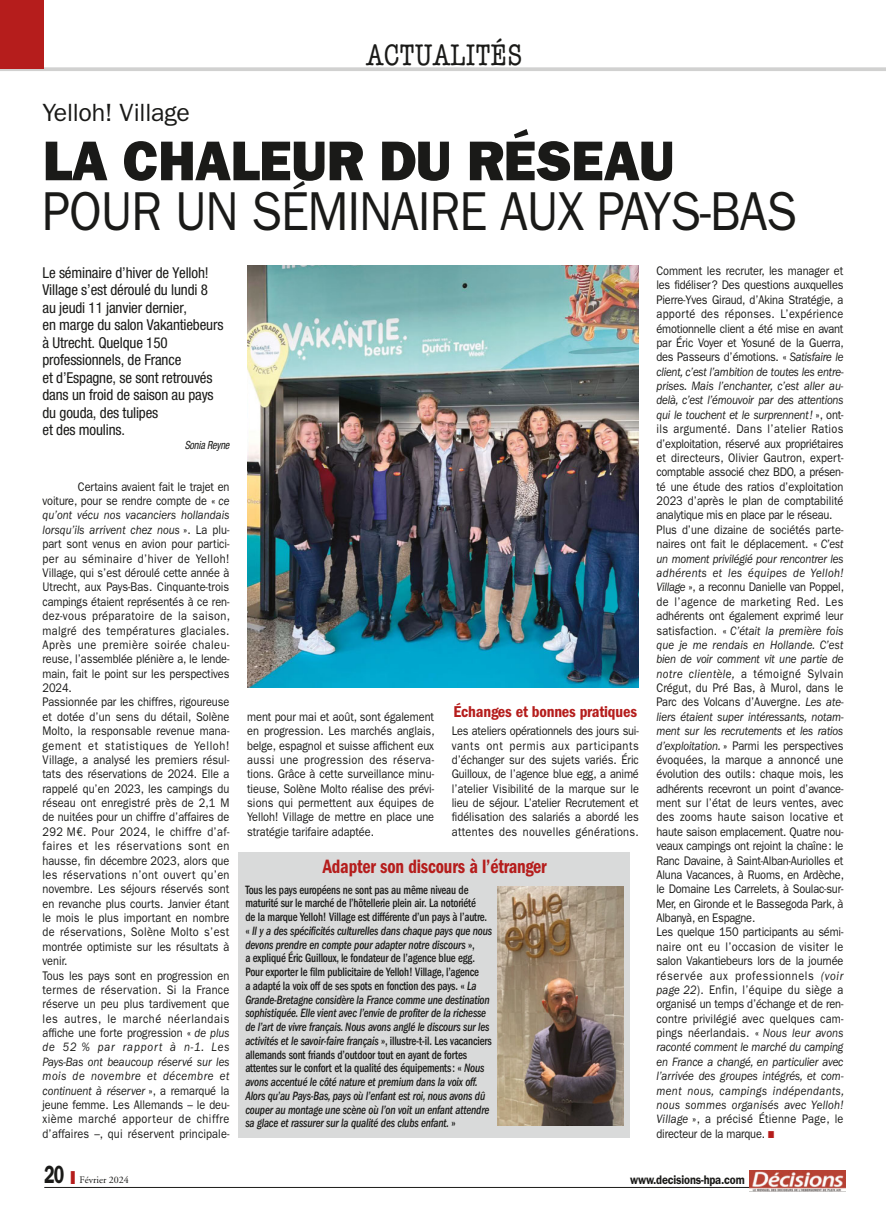
<style>
.page{position:relative;width:886px;height:1205px;background:#fff}
.page>*{position:absolute;margin:0;border:0;box-sizing:border-box;transform-origin:0 0}
.t1{font:800 56.25px "Franklin Gothic LT";letter-spacing:-.01em;color:#1a1a18}
.t2{font:55px "Franklin Gothic LT";letter-spacing:-.02em;color:#1a1a18;scale:.9 1}
.t3{font:condensed 30px "American Typewriter LT";color:#1a1a18}
.t4{font:25px "Franklin Gothic LT";letter-spacing:-.01em;color:#1a1a18}
.t5{font:600 condensed 20px "Franklin Gothic LT";letter-spacing:-.01em;color:#b51d1c;scale:.9 1}
.t6{font:600 condensed 16.25px "Franklin Gothic LT";letter-spacing:-.01em;color:#b51d1c}
.t7{font:condensed 15px/17.5px "Helvetica Neue LT";letter-spacing:-.01em;color:#1a1a18}
.t8{font:12.5px/14.4px "Franklin Gothic LT";letter-spacing:-.005em;color:#1a1a18;text-align:justify;scale:.88 1}
.t9{font:italic 500 condensed 12.5px/13.8px "Franklin Gothic LT";letter-spacing:-.015em;color:#1a1a18;scale:.88 1}
.t10{font:600 12.5px "Franklin Gothic";letter-spacing:-.015em;color:#1a1a18;scale:.88 1}
.t11{font:italic condensed 11.25px "Helvetica Neue LT";letter-spacing:-.015em;color:#1a1a18;scale:.9 1}
.t12{font:10px "Adobe Garamond LT";color:#1a1a18}
.s1{font-style:italic}
.s2{color:#b51d1c}
.s3{font-family:"Franklin Gothic";font-weight:600;font-size:25px}
.s4{font-style:normal}
</style>
<div class="page">
<svg style="left:0;top:67px;width:886px;height:4px;background:#d4d4d3"></svg>
<div style="left:0;top:0;width:44px;height:69px;background:#b51d1c"></div>
<img style="left:247px;top:266px;width:392px;height:421px">
<hr style="left:44px;top:1187px;width:801px;height:1px;background:#1a1a18">
<img style="left:750px;top:1170px;width:95px;height:21px">
<div style="left:238px;top:852px;width:392px;height:285px;background:#d9dada"></div>
<img style="left:498px;top:886px;width:125px;height:239px">
<h3 class="t4" style="left:43px;top:98px;width:149px">Yelloh! Village</h3>
<h3 class="t3" style="left:366px;top:37px;width:157px">ACTUALITÉS</h3>
<h1 class="t1" style="left:43px;top:128px;width:634px">LA CHALEUR DU RÉSEAU</h1>
<h2 class="t2" style="left:43px;top:180px;width:840px">POUR UN SÉMINAIRE AUX PAYS-BAS</h2>
<p class="t8" style="left:656px;top:264px;width:215px;text-align:left">Comment les recruter, les manager et les fidéliser? Des questions auxquelles Pierre-Yves Giraud, d’Akina Stratégie, a apporté des réponses. L’expérience émotionnelle client a été mise en avant par Éric Voyer et Yosuné de la Guerra, des Passeurs d’émotions. « <span class="s1">Satisfaire le client, c’est l’ambition de toutes les entre&shy;prises. Mais l’enchanter, c’est aller au&shy;delà, c’est l’émouvoir par des attentions qui le touchent et le surprennent!</span> », ont&shy;ils argumenté. Dans l’atelier Ratios d’exploitation, réservé aux propriétaires et directeurs, Olivier Gautron, expert&shy;comptable associé chez BDO, a présen&shy;té une étude des ratios d’exploitation 2023 d’après le plan de comptabilité analytique mis en place par le réseau.<br>Plus d’une dizaine de sociétés parte&shy;naires ont fait le déplacement. « <span class="s1">C’est un moment privilégié pour rencontrer les adhérents et les équipes de Yelloh!<br>Village</span> », a reconnu Danielle van Poppel, de l’agence de marketing Red. Les adhérents ont également exprimé leur satisfaction. « <span class="s1">C’était la première fois que je me rendais en Hollande. C’est bien de voir comment vit une partie de notre clientèle,</span> a témoigné Sylvain Crégut, du Pré Bas, à Murol, dans le Parc des Volcans d’Auvergne. <span class="s1">Les ate&shy;liers étaient super intéressants, notam&shy;ment sur les recrutements et les ratios d’exploitation.</span> » Parmi les perspectives évoquées, la marque a annoncé une évolution des outils: chaque mois, les adhérents recevront un point d’avance&shy;ment sur l’état de leurs ventes, avec des zooms haute saison locative et haute saison emplacement. Quatre nou&shy;veaux campings ont rejoint la chaîne: le Ranc Davaine, à Saint-Alban-Auriolles et Aluna Vacances, à Ruoms, en Ardèche, le Domaine Les Carrelets, à Soulac-sur-Mer, en Gironde et le Bassegoda Park, à Albanyà, en Espagne.<br>Les quelque 150 participants au sémi&shy;naire ont eu l’occasion de visiter le salon Vakantiebeurs lors de la journée réservée aux professionnels <span class="s1">(voir page 22</span>). Enfin, l’équipe du siège a organisé un temps d’échange et de ren&shy;contre privilégié avec quelques cam&shy;pings néerlandais. « <span class="s1">Nous leur avons raconté comment le marché du camping en France a changé, en particulier avec l’arrivée des groupes intégrés, et com&shy;ment nous, campings indépendants, nous sommes organisés avec Yelloh!<br>Village</span> », a précisé Étienne Page, le directeur de la marque. <span class="s2">■</span></p>
<p class="t12" style="left:44px;top:1173px;width:86px"><span class="s3">20</span> <span class="s2">■</span> Février 2024</p>
<p class="t10" style="left:630px;top:1172px;width:132px">www.decisions-hpa.com</p>
<p class="t7" style="left:43px;top:263px;width:182px">Le séminaire d’hiver de Yelloh!<br>Village s’est déroulé du lundi 8 au jeudi 11 janvier dernier,<br>en marge du salon Vakantiebeurs à Utrecht. Quelque 150 professionnels, de France<br>et d’Espagne, se sont retrouvés dans un froid de saison au pays du gouda, des tulipes<br>et des moulins.</p>
<p class="t11" style="left:185px;top:438px;width:51px">Sonia Reyne</p>
<p class="t8" style="left:43px;top:479px;width:215px;text-align:left;text-indent:35px">Certains avaient fait le trajet en voiture, pour se rendre compte de « <span class="s1">ce qu’ont vécu nos vacanciers hollandais lorsqu’ils arrivent chez nous</span> ». La plu&shy;part sont venus en avion pour partici&shy;per au séminaire d’hiver de Yelloh!<br>Village, qui s’est déroulé cette année à Utrecht, aux Pays-Bas. Cinquante-trois campings étaient représentés à ce ren&shy;dez-vous préparatoire de la saison, malgré des températures glaciales.<br>Après une première soirée chaleu&shy;reuse, l’assemblée plénière a, le lende&shy;main, fait le point sur les perspectives 2024.<br>Passionnée par les chiffres, rigoureuse et dotée d’un sens du détail, Solène Molto, la responsable revenue mana&shy;gement et statistiques de Yelloh!<br>Village, a analysé les premiers résul&shy;tats des réservations de 2024. Elle a rappelé qu’en 2023, les campings du réseau ont enregistré près de 2,1 M de nuitées pour un chiffre d’affaires de 292 M€. Pour 2024, le chiffre d’af&shy;faires et les réservations sont en hausse, fin décembre 2023, alors que les réservations n’ont ouvert qu’en novembre. Les séjours réservés sont en revanche plus courts. Janvier étant le mois le plus important en nombre de réservations, Solène Molto s’est montrée optimiste sur les résultats à venir.<br>Tous les pays sont en progression en termes de réservation. Si la France réserve un peu plus tardivement que les autres, le marché néerlandais affiche une forte progression « <span class="s1">de plus de 52 % par rapport à n-1. Les Pays-Bas ont beaucoup réservé sur les mois de novembre et décembre et continuent à réserver</span> », a remarqué la jeune femme. Les Allemands – le deu&shy;xième marché apporteur de chiffre d’affaires –, qui réservent principale-</p>
<h3 class="t6" style="left:454px;top:702px;width:185px">Échanges et bonnes pratiques</h3>
<p class="t8" style="left:452px;top:724px;width:214px">Les ateliers opérationnels des jours sui&shy;vants ont permis aux participants d’échanger sur des sujets variés. Éric Guilloux, de l’agence blue egg, a animé l’atelier Visibilité de la marque sur le lieu de séjour. L’atelier Recrutement et fidélisation des salariés a abordé les attentes des nouvelles générations.</p>
<p class="t8" style="left:247px;top:709px;width:215px">ment pour mai et août, sont également en progression. Les marchés anglais, belge, espagnol et suisse affichent eux aussi une progression des réserva&shy;tions. Grâce à cette surveillance minu&shy;tieuse, Solène Molto réalise des prévi&shy;sions qui permettent aux équipes de Yelloh! Village de mettre en place une stratégie tarifaire adaptée.</p>
<h3 class="t5" style="left:323px;top:854px;width:250px">Adapter son discours à l’étranger</h3>
<p class="t9" style="left:245px;top:883px;width:282px"><span class="s4">Tous les pays européens ne sont pas au même niveau de maturité sur le marché de l’hôtellerie plein air. La notoriété<br>de la marque Yelloh! Village est différente d’un pays à l’autre. «</span> Il y a des spécificités culturelles dans chaque pays que nous devons prendre en compte pour adapter notre discours <span class="s4">»,<br>a expliqué Éric Guilloux, le fondateur de l’agence blue egg.<br>Pour exporter le film publicitaire de Yelloh! Village, l’agence<br>a adapté la voix off de ses spots en fonction des pays. «</span> La Grande-Bretagne considère la France comme une destination sophistiquée. Elle vient avec l’envie de profiter de la richesse de l’art de vivre français. Nous avons anglé le discours sur les activités et le savoir-faire français <span class="s4">», illustre-t-il. Les vacanciers allemands sont friands d’outdoor tout en ayant de fortes attentes sur le confort et la qualité des équipements: «</span> Nous avons accentué le côté nature et premium dans la voix off.<br>Alors qu’au Pays-Bas, pays où l’enfant est roi, nous avons dû couper au montage une scène où l’on voit un enfant attendre sa glace et rassurer sur la qualité des clubs enfant. <span class="s4">»</span></p>
</div>
